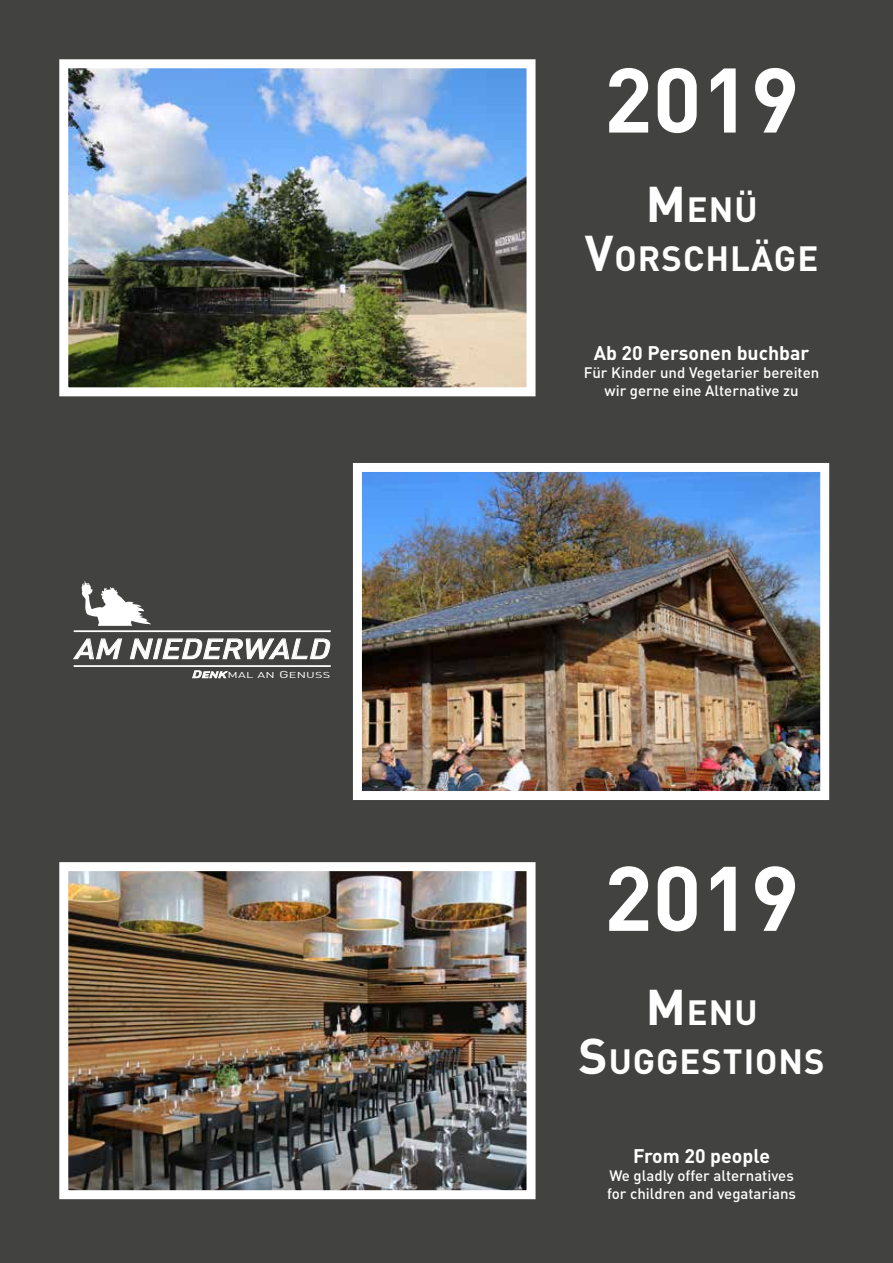
<style>
.page{position:relative;width:893px;height:1263px;background:#fff}
.page>*{position:absolute;margin:0;border:0;box-sizing:border-box;transform-origin:0 0}
.t1{font:700 90px "DINOT";color:#fff}
.t2{font:700 34.65px/49.5px "DINOT";letter-spacing:.03em;color:#fff;text-align:center}
.t3{font:italic 500 27.75px "DINOT";color:#fff;scale:1.22 1}
.t4{font:700 19.5px "DINOT";color:#fff}
.t5{font:500 15px/18px "DINOT";color:#fff;text-align:center}
.t6{font:8.55px "DINOT";letter-spacing:.015em;color:#fff;scale:1.5 1}
.s1{font-weight:500;font-style:italic;font-size:9.9px}
.s2{font-weight:500;font-style:italic}
.s3{font-size:9.9px}
.s4{font-size:49.5px}
</style>
<div class="page">
<img style="left:0;top:0;width:893px;height:1263px">
<h3 class="t3" style="left:75px;top:631px;width:211px">AM NIEDERWALD</h3>
<p class="t6" style="left:192px;top:669px;width:94px"><span class="s1">D</span><span class="s2">ENK</span>MAL AN <span class="s3">G</span>ENUSS</p>
<h1 class="t1" style="left:604px;top:41px;width:197px">2019</h1>
<h2 class="t2" style="left:585px;top:184px;width:235px"><span class="s4">M</span>ENÜ<br><span class="s4">V</span>ORSCHLÄGE</h2>
<h3 class="t4" style="left:594px;top:341px;width:217px">Ab 20 Personen buchbar</h3>
<p class="t5" style="left:584px;top:364px;width:237px">Für Kinder und Vegetarier bereiten wir gerne eine Alternative zu</p>
<h1 class="t1" style="left:604px;top:839px;width:197px">2019</h1>
<h2 class="t2" style="left:579px;top:986px;width:248px"><span class="s4">M</span>ENU<br><span class="s4">S</span>UGGESTIONS</h2>
<h3 class="t4" style="left:633px;top:1143px;width:139px">From 20 people</h3>
<p class="t5" style="left:607px;top:1166px;width:190px;text-align:left">We gladly offer alternatives for children and vegatarians</p>
</div>
